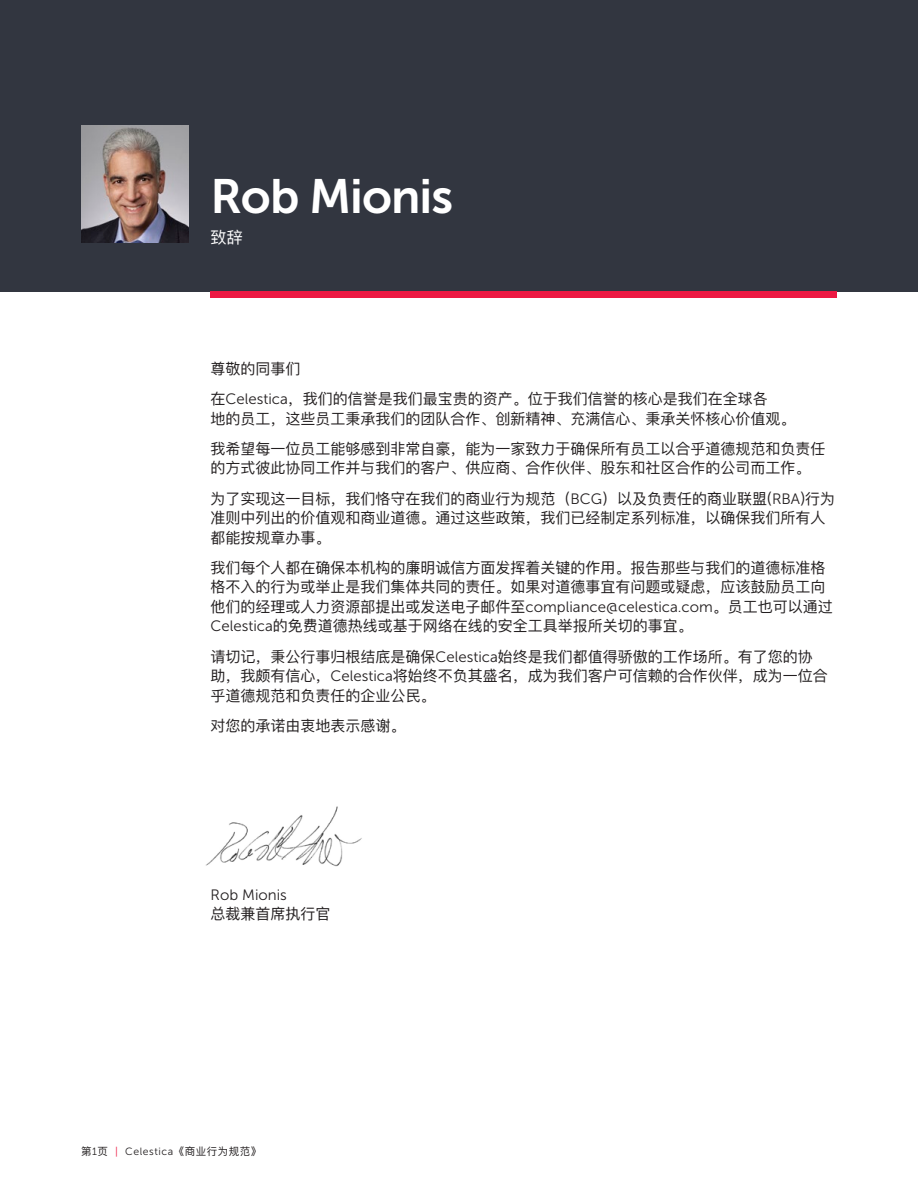
<style>
.page{position:relative;width:918px;height:1188px;background:#fff}
.page>*{position:absolute;margin:0;border:0;box-sizing:border-box;transform-origin:0 0}
.section_main_headi{font:48px "Museo Sans 700";letter-spacing:-.02em;color:#fff}
.section_main_headi-2{font:16.2px "Ping Fang SC";color:#fff}
.NEW_Body_Para{font:15px/19.5px "Ping Fang SC";color:#231f20}
.NEW_Body_Para-2{font:15px/19.5px "Museo Sans 300";color:#231f20}
.t1{font:10.5px "Ping Fang SC";letter-spacing:.05em;color:#231f20}
.s1{font-family:"Museo Sans 300"}
.s2{font-family:"Ping Fang SC"}
.s3{font-family:"Museo Sans 300";color:#ed1943}
</style>
<div class="page">
<div style="left:0;top:0;width:918px;height:292px;background:#323640"></div>
<div style="left:211px;top:292px;width:626px;height:6px;background:#ed1943"></div>
<img style="left:81px;top:125px;width:108px;height:118px">
<img style="left:206px;top:806px;width:156px;height:61px">
<p class="section_main_headi" style="left:211px;top:170px;width:244px">Rob Mionis</p>
<p class="section_main_headi-2" style="left:211px;top:227px;width:34px">致辞</p>
<p class="NEW_Body_Para" style="left:211px;top:359px;width:91px">尊敬的同事们</p>
<p class="NEW_Body_Para" style="left:211px;top:389px;width:587px">在<span class="s1">Celestica</span>，我们的信誉是我们最宝贵的资产。位于我们信誉的核心是我们在全球各<br>地的员工，这些员工秉承我们的团队合作、创新精神、充满信心、秉承关怀核心价值观。</p>
<p class="NEW_Body_Para" style="left:211px;top:439px;width:617px">我希望每一位员工能够感到非常自豪，能为一家致力于确保所有员工以合乎道德规范和负责任的方式彼此协同工作并与我们的客户、供应商、合作伙伴、股东和社区合作的公司而工作。</p>
<p class="NEW_Body_Para" style="left:211px;top:488px;width:626px">为了实现这一目标，我们恪守在我们的商业行为规范（<span class="s1">BCG</span>）以及负责任的商业联盟(<span class="s1">RBA</span>)行为准则中列出的价值观和商业道德。通过这些政策，我们已经制定系列标准，以确保我们所有人都能按规章办事。</p>
<p class="NEW_Body_Para" style="left:211px;top:558px;width:624px">我们每个人都在确保本机构的廉明诚信方面发挥着关键的作用。报告那些与我们的道德标准格格不入的行为或举止是我们集体共同的责任。如果对道德事宜有问题或疑虑，应该鼓励员工向他们的经理或人力资源部提出或发送电子邮件至<span class="s1">compliance@celestica.com</span>。员工也可以通过<span class="s1">Celestica</span>的免费道德热线或基于网络在线的安全工具举报所关切的事宜。</p>
<p class="NEW_Body_Para" style="left:211px;top:647px;width:619px">请切记，秉公行事归根结底是确保<span class="s1">Celestica</span>始终是我们都值得骄傲的工作场所。有了您的协助，我颇有信心，<span class="s1">Celestica</span>将始终不负其盛名，成为我们客户可信赖的合作伙伴，成为一位合乎道德规范和负责任的企业公民。</p>
<p class="NEW_Body_Para" style="left:211px;top:716px;width:196px">对您的承诺由衷地表示感谢。</p>
<p class="NEW_Body_Para-2" style="left:211px;top:885px;width:121px">Rob Mionis<br><span class="s2">总裁兼首席执行官</span></p>
<p class="t1" style="left:81px;top:1145px;width:182px">第<span class="s1">1</span>页 <span class="s3">|</span> <span class="s1">Celestica</span>《商业行为规范》</p>
</div>
